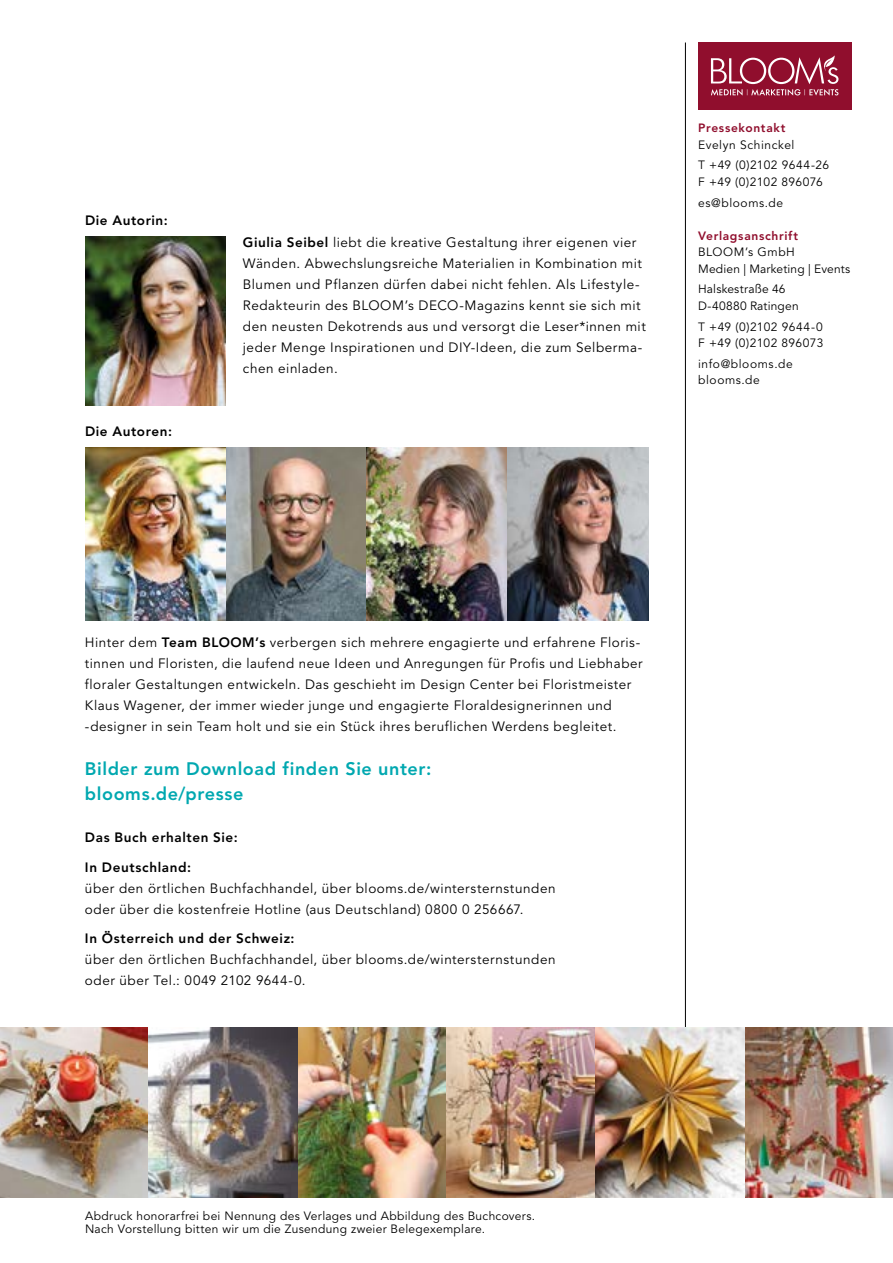
<style>
.page{position:relative;width:893px;height:1263px;background:#fff}
.page>*{position:absolute;margin:0;border:0;box-sizing:border-box;transform-origin:0 0}
.t1{font:800 18px/25.5px "Avenir LT Std";letter-spacing:.035em;color:#00a8b0}
.t2{font:13.5px/21px "Avenir LT Std";letter-spacing:.04em;color:#000}
.t3{font:800 13.5px/29.5px "Avenir LT Std";letter-spacing:.045em;color:#000}
.t4{font:12px/16.5px "Avenir LT Std";letter-spacing:.025em;color:#000}
.t5{font:12px/20.7px "Avenir LT Std";letter-spacing:.05em;color:#000}
.t6{font:800 12px "Avenir LT Std";letter-spacing:.055em;color:#900e2d}
.t7{font:12px/20.7px "Avenir LT Std";letter-spacing:.045em;color:#000}
.s1{font-weight:800}
</style>
<div class="page">
<hr style="left:685px;top:43px;width:1px;height:1155px;background:#000">
<img style="left:85px;top:447px;width:563px;height:173px">
<img style="left:744px;top:1028px;width:149px;height:170px">
<img style="left:0;top:1028px;width:149px;height:170px">
<img style="left:298px;top:1028px;width:148px;height:170px">
<img style="left:446px;top:1028px;width:149px;height:170px">
<img style="left:595px;top:1028px;width:149px;height:170px">
<img style="left:149px;top:1028px;width:149px;height:170px">
<img style="left:85px;top:236px;width:141px;height:169px">
<div style="left:698px;top:43px;width:153px;height:67px;background:#900e2d"></div>
<svg style="left:710px;top:55px;width:128px;height:41px"></svg>
<p class="t3" style="left:85px;top:206px;width:84px">Die Autorin:</p>
<p class="t3" style="left:85px;top:416px;width:88px">Die Autoren:</p>
<p class="t2" style="left:243px;top:232px;width:404px"><span class="s1">Giulia Seibel</span> liebt die kreative Gestaltung ihrer eigenen vier Wänden. Abwechslungsreiche Materialien in Kombination mit Blumen und Pflanzen dürfen dabei nicht fehlen. Als Lifestyle-Redakteurin des BLOOM’s DECO-Magazins kennt sie sich mit den neusten Dekotrends aus und versorgt die Leser*innen mit jeder Menge Inspirationen und DIY-Ideen, die zum Selberma&shy;chen einladen.</p>
<p class="t6" style="left:698px;top:121px;width:89px">Pressekontakt</p>
<p class="t5" style="left:698px;top:134px;width:132px">Evelyn Schinckel<br>T +49 (0)2102 9644-26</p>
<p class="t7" style="left:698px;top:172px;width:126px">F +49 (0)2102 896076 es@blooms.de</p>
<p class="t6" style="left:698px;top:228px;width:101px">Verlagsanschrift</p>
<p class="t4" style="left:698px;top:244px;width:154px">BLOOM’s GmbH<br>Medien | Marketing | Events</p>
<p class="t4" style="left:698px;top:281px;width:102px">Halskestraße 46<br>D-40880 Ratingen</p>
<p class="t4" style="left:698px;top:319px;width:127px">T +49 (0)2102 9644-0<br>F +49 (0)2102 896073</p>
<p class="t5" style="left:698px;top:356px;width:96px;line-height:16.5px">info@blooms.de blooms.de</p>
<p class="t2" style="left:85px;top:632px;width:559px">Hinter dem <span class="s1">Team BLOOM’s</span> verbergen sich mehrere engagierte und erfahrene Floris&shy;tinnen und Floristen, die laufend neue Ideen und Anregungen für Profis und Liebhaber floraler Gestaltungen entwickeln. Das geschieht im Design Center bei Floristmeister Klaus Wagener, der immer wieder junge und engagierte Floraldesignerinnen und -designer in sein Team holt und sie ein Stück ihres beruflichen Werdens begleitet.</p>
<h1 class="t1" style="left:85px;top:756px;width:348px">Bilder zum Download finden Sie unter: blooms.de/presse</h1>
<p class="t3" style="left:85px;top:823px;width:154px">Das Buch erhalten Sie:<br>In Deutschland:</p>
<p class="t2" style="left:85px;top:878px;width:472px">über den örtlichen Buchfachhandel, über blooms.de/wintersternstunden oder über die kostenfreie Hotline (aus Deutschland) 0800 0 256667.</p>
<p class="t3" style="left:85px;top:924px;width:211px">In Österreich und der Schweiz:</p>
<p class="t2" style="left:85px;top:950px;width:472px">über den örtlichen Buchfachhandel, über blooms.de/wintersternstunden oder über Tel.: 0049 2102 9644-0.</p>
<p class="t4" style="left:85px;top:1209px;width:452px;line-height:13.5px">Abdruck honorarfrei bei Nennung des Verlages und Abbildung des Buchcovers.<br>Nach Vorstellung bitten wir um die Zusendung zweier Belegexemplare.</p>
</div>
